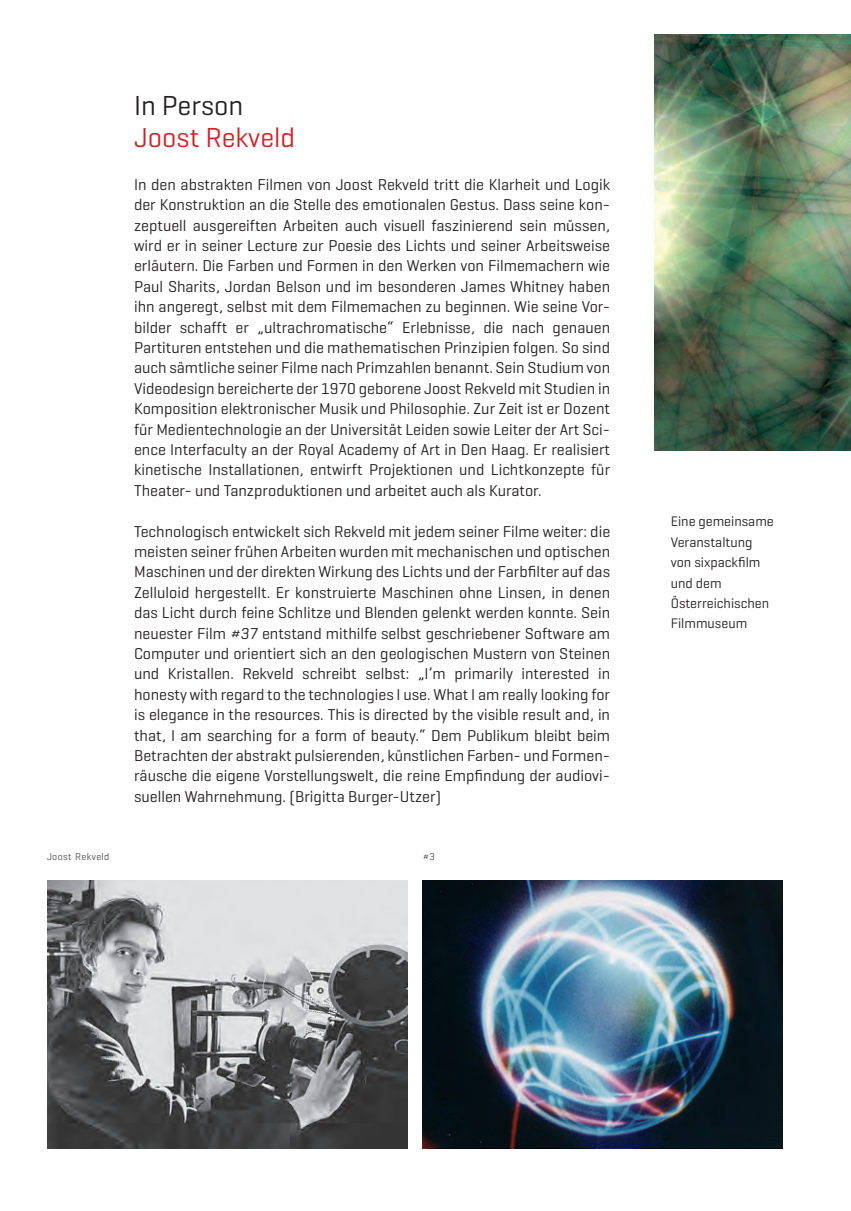
<style>
.page{position:relative;width:851px;height:1211px;background:#fff}
.page>*{position:absolute;margin:0;border:0;box-sizing:border-box;transform-origin:0 0}
.t1{font:28px "Geogrotesque";color:#d1232a}
.t2{font:28px "Geogrotesque";color:#231f20}
.t3{font:16px/20.4px "Geogrotesque";color:#231f20;text-align:justify}
.t4{font:14px/20.4px "Geogrotesque";color:#231f20}
.t5{font:300 10px "Geogrotesque";letter-spacing:.04em;color:#231f20}
</style>
<div class="page">
<img style="left:47px;top:880px;width:360px;height:268px">
<img style="left:423px;top:880px;width:360px;height:268px">
<img style="left:655px;top:35px;width:196px;height:416px">
<h1 class="t2" style="left:134px;top:96px;width:111px">In Person</h1>
<h1 class="t1" style="left:134px;top:128px;width:163px">Joost Rekveld</h1>
<p class="t3" style="left:134px;top:176px;width:478px">In den abstrakten Filmen von Joost Rekveld tritt die Klarheit und Logik der Konstruktion an die Stelle des emotionalen Gestus. Dass seine kon&shy;zeptuell ausgereiften Arbeiten auch visuell faszinierend sein müssen, wird er in seiner Lecture zur Poesie des Lichts und seiner Arbeitsweise erläutern. Die Farben und Formen in den Werken von Filmemachern wie Paul Sharits, Jordan Belson und im besonderen James Whitney haben ihn angeregt, selbst mit dem Filmemachen zu beginnen. Wie seine Vor&shy;bilder schafft er „ultrachromatische“ Erlebnisse, die nach genauen Partituren entstehen und die mathematischen Prinzipien folgen. So sind auch sämtliche seiner Filme nach Primzahlen benannt. Sein Studium von Videodesign bereicherte der 1970 geborene Joost Rekveld mit Studien in Komposition elektronischer Musik und Philosophie. Zur Zeit ist er Dozent für Medientechnologie an der Universität Leiden sowie Leiter der Art Sci&shy;ence Interfaculty an der Royal Academy of Art in Den Haag. Er realisiert kinetische Installationen, entwirft Projektionen und Lichtkonzepte für Theater- und Tanzproduktionen und arbeitet auch als Kurator.</p>
<p class="t3" style="left:134px;top:523px;width:478px">Technologisch entwickelt sich Rekveld mit jedem seiner Filme weiter: die meisten seiner frühen Arbeiten wurden mit mechanischen und optischen Maschinen und der direkten Wirkung des Lichts und der Farbfilter auf das Zelluloid hergestellt. Er konstruierte Maschinen ohne Linsen, in denen das Licht durch feine Schlitze und Blenden gelenkt werden konnte. Sein neuester Film #37 entstand mithilfe selbst geschriebener Software am Computer und orientiert sich an den geologischen Mustern von Steinen und Kristallen. Rekveld schreibt selbst: „I’m primarily interested in honesty with regard to the technologies I use. What I am really looking for is elegance in the resources. This is directed by the visible result and, in that, I am searching for a form of beauty.“ Dem Publikum bleibt beim Betrachten der abstrakt pulsierenden, künstlichen Farben- und Formen&shy;räusche die eigene Vorstellungswelt, die reine Empfindung der audiovi&shy;suellen Wahrnehmung. (Brigitta Burger-Utzer)</p>
<p class="t5" style="left:47px;top:853px;width:64px">Joost Rekveld</p>
<p class="t5" style="left:423px;top:853px;width:14px">#3</p>
<p class="t4" style="left:671px;top:513px;width:105px">Eine gemeinsame<br>Veranstaltung von sixpackfilm und dem<br>Österreichischen<br>Filmmuseum</p>
</div>
